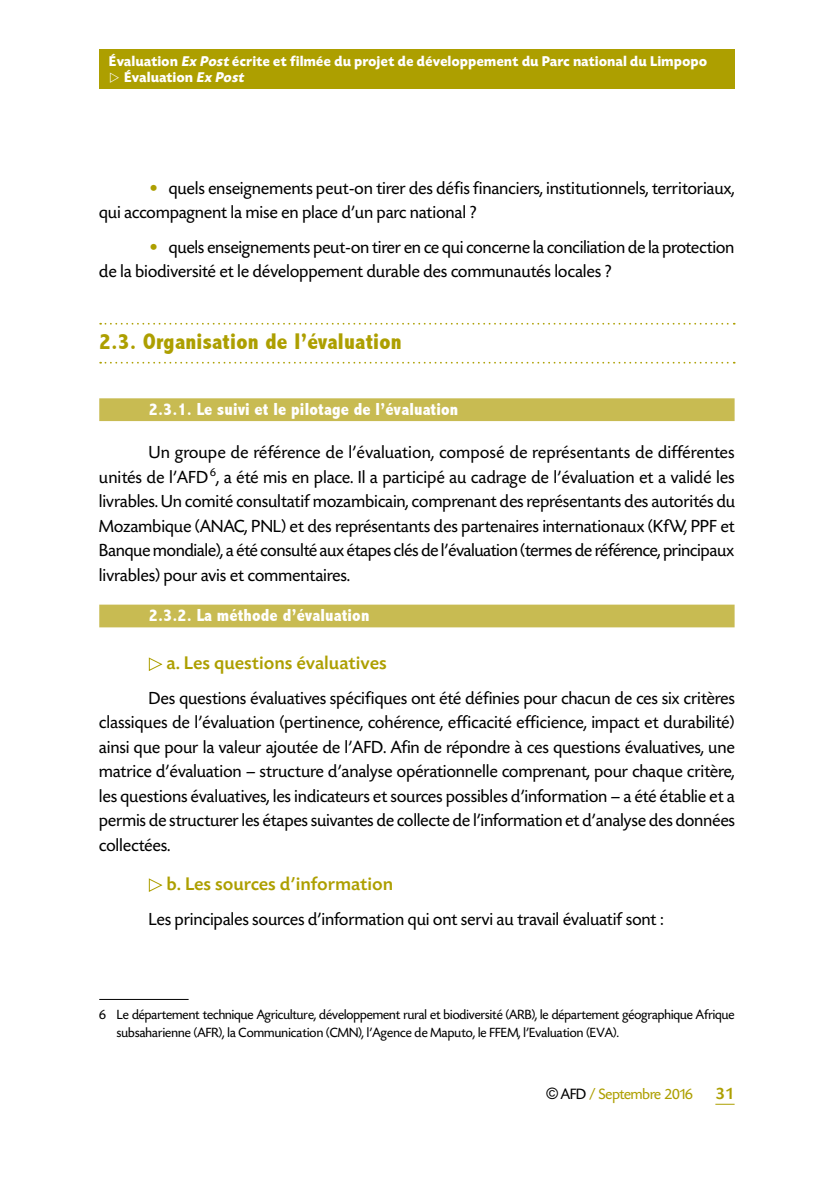
<style>
.page{position:relative;width:819px;height:1191px;background:#fff}
.page>*{position:absolute;margin:0;border:0;box-sizing:border-box;transform-origin:0 0}
.t1{font:800 condensed 22.75px "Abadi";letter-spacing:.01em;color:#ad9f00}
.t2{font:500 19.25px "Today SBOP";color:#ad9f00}
.t3{font:18.38px/24.5px "Today SH";letter-spacing:.02em;color:#000}
.t4{font:800 condensed 17.5px "Abadi";letter-spacing:.01em;color:#fff}
.t5{font:500 17.5px "Today SBOP";color:#ad9f00}
.t6{font:15.75px "Today SH";color:#ad9f00}
.t7{font:700 14.88px/15.8px "Today SH";letter-spacing:.04em;color:#fff;scale:.95 1}
.t8{font:14px/17.5px "Today SH";color:#000}
.s1{font-style:italic}
.s2{font-family:"DIN";color:#ad9f00}
.s3{font-family:"Gill Sans";color:#000}
.s4{color:#000}
</style>
<div class="page">
<svg style="left:715px;top:1104px;width:19px;height:1px"></svg>
<div style="left:99px;top:50px;width:635px;height:39px;background:#ad9f00"></div>
<svg style="left:100px;top:323px;width:634px;height:2px"></svg>
<svg style="left:100px;top:362px;width:634px;height:1px"></svg>
<div style="left:99px;top:398px;width:635px;height:23px;background:#c8bb52"></div>
<div style="left:99px;top:604px;width:635px;height:23px;background:#c8bb52"></div>
<svg style="left:148px;top:657px;width:15px;height:14px"></svg>
<svg style="left:148px;top:878px;width:15px;height:14px"></svg>
<hr style="left:99px;top:999px;width:90px;height:1px;background:#000">
<p class="t7" style="left:124px;top:54px;width:614px;text-indent:-15px">Évaluation <span class="s1">Ex Post</span> écrite et filmée du projet de développement du Parc national du Limpopo<br>Évaluation <span class="s1">Ex Post</span></p>
<p class="t3" style="left:99px;top:176px;width:636px;text-indent:50px"><span class="s2">•</span> quels enseignements peut-on tirer des défis financiers, institutionnels, territoriaux, qui accompagnent la mise en place d’un parc national ?</p>
<p class="t3" style="left:99px;top:235px;width:636px;text-indent:50px"><span class="s2">•</span> quels enseignements peut-on tirer en ce qui concerne la conciliation de la protection de la biodiversité et le développement durable des communautés locales ?</p>
<p class="t1" style="left:99px;top:329px;width:304px">2.3. Organisation de l’évaluation</p>
<p class="t4" style="left:149px;top:399px;width:311px">2.3.1. Le suivi et le pilotage de l’évaluation</p>
<p class="t3" style="left:99px;top:440px;width:637px;text-align:justify;text-indent:50px">Un groupe de référence de l’évaluation, composé de représentants de différentes unités de l’AFD <sup>6</sup>, a été mis en place. Il a participé au cadrage de l’évaluation et a validé les livrables. Un comité consultatif mozambicain, comprenant des représentants des autorités du Mozambique (ANAC, PNL) et des représentants des partenaires internationaux (KfW, PPF et Banque mondiale), a été consulté aux étapes clés de l’évaluation (termes de référence, principaux livrables) pour avis et commentaires.</p>
<p class="t4" style="left:149px;top:605px;width:222px">2.3.2. La méthode d’évaluation</p>
<p class="t2" style="left:166px;top:653px;width:222px">a. Les questions évaluatives</p>
<p class="t3" style="left:99px;top:686px;width:637px;text-align:justify;text-indent:50px">Des questions évaluatives spécifiques ont été définies pour chacun de ces six critères classiques de l’évaluation (pertinence, cohérence, efficacité efficience, impact et durabilité) ainsi que pour la valeur ajoutée de l’AFD. Afin de répondre à ces questions évaluatives, une matrice d’évaluation – structure d’analyse opérationnelle comprenant, pour chaque critère, les questions évaluatives, les indicateurs et sources possibles d’information – a été établie et a permis de structurer les étapes suivantes de collecte de l’information et d’analyse des données collectées.</p>
<p class="t2" style="left:166px;top:873px;width:228px">b. Les sources d’information</p>
<p class="t3" style="left:149px;top:907px;width:516px">Les principales sources d’information qui ont servi au travail évaluatif sont :</p>
<p class="t8" style="left:117px;top:1006px;width:619px;text-indent:-18px">6 Le département technique Agriculture, développement rural et biodiversité (ARB), le département géographique Afrique subsaharienne (AFR), la Communication (CMN), l’Agence de Maputo, le FFEM, l’Evaluation (EVA).</p>
<p class="t6" style="left:546px;top:1086px;width:148px"><span class="s3">©</span> <span class="s4">AFD</span> / Septembre 2016</p>
<p class="t5" style="left:715px;top:1084px;width:21px">31</p>
</div>
